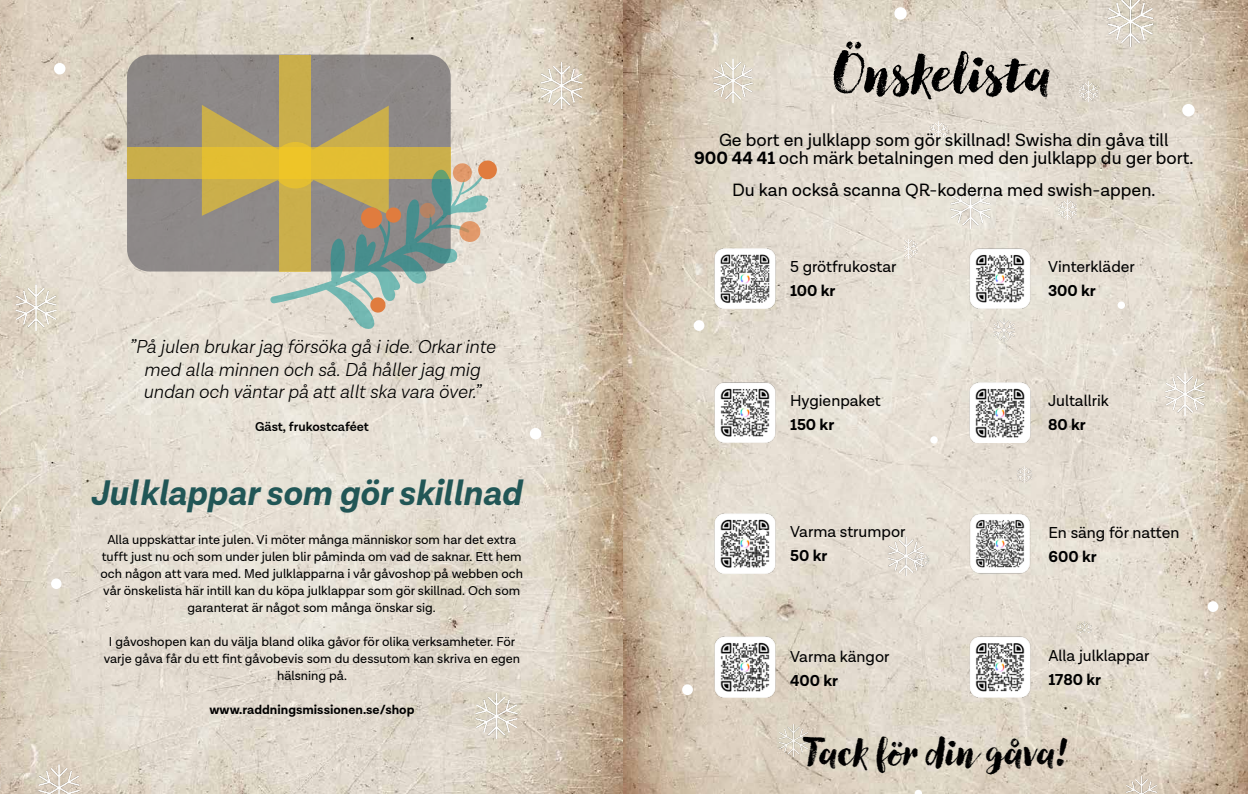
<style>
.page{position:relative;width:1248px;height:794px;background:#fff}
.page>*{position:absolute;margin:0;border:0;box-sizing:border-box;transform-origin:0 0}
.t1{font:800 54px "Canvas Script";color:#000}
.t2{font:800 38px "Canvas Script";color:#000}
.t3{font:italic 700 36px "Lota Grotesque";color:#215656}
.t4{font:italic 300 19.1px/22.9px "Lota Grotesque";color:#000;text-align:center}
.t5{font:18px/18px "Lota Grotesque";color:#000;text-align:center}
.t6{font:16px "Lota Grotesque";color:#000}
.t7{font:700 16px "Lota Grotesque";color:#000}
.t8{font:13px/17px "Lota Grotesque";color:#000;text-align:center}
.t9{font:700 13px "Lota Grotesque";color:#000}
.t10{font:600 13px "Lota Grotesque";color:#000}
.t11{font:900 7.5px "Lota Grotesque";color:#000}
.s1{font-weight:700}
</style>
<div class="page">
<img style="left:0;top:0;width:1247px;height:794px">
<div style="left:127px;top:55px;width:323px;height:216px;background:#8d8887;border-radius:22px"></div>
<div style="left:279px;top:55px;width:32px;height:216px;background:#caae4b"></div>
<div style="left:127px;top:147px;width:323px;height:32px;background:#caae4b"></div>
<svg style="left:202px;top:105px;width:295px;height:224px"></svg>
<img style="left:473px;top:693px;width:46px;height:46px">
<img style="left:13px;top:285px;width:46px;height:45px">
<img style="left:539px;top:62px;width:45px;height:46px">
<img style="left:36px;top:764px;width:46px;height:30px">
<div style="left:54px;top:63px;width:11px;height:11px;background:#fff;border-radius:50%"></div>
<div style="left:529px;top:428px;width:12px;height:11px;background:#fff;border-radius:50%"></div>
<div style="left:51px;top:578px;width:11px;height:11px;background:#fff;border-radius:50%"></div>
<img style="left:928px;top:122px;width:20px;height:20px">
<img style="left:1078px;top:81px;width:20px;height:20px">
<img style="left:1057px;top:200px;width:20px;height:20px">
<img style="left:904px;top:239px;width:13px;height:20px">
<img style="left:991px;top:318px;width:24px;height:23px">
<img style="left:1016px;top:467px;width:16px;height:15px">
<img style="left:925px;top:552px;width:4px;height:16px">
<img style="left:1076px;top:621px;width:16px;height:11px">
<img style="left:713px;top:248px;width:63px;height:61px">
<img style="left:713px;top:382px;width:63px;height:61px">
<img style="left:713px;top:513px;width:63px;height:60px">
<img style="left:713px;top:637px;width:63px;height:60px">
<img style="left:968px;top:513px;width:63px;height:60px">
<img style="left:968px;top:248px;width:63px;height:61px">
<img style="left:968px;top:637px;width:63px;height:60px">
<img style="left:711px;top:59px;width:43px;height:43px">
<img style="left:1124px;top:776px;width:34px;height:18px">
<img style="left:1162px;top:372px;width:44px;height:44px">
<img style="left:968px;top:382px;width:63px;height:61px">
<img style="left:777px;top:724px;width:32px;height:33px">
<img style="left:948px;top:185px;width:44px;height:43px">
<img style="left:886px;top:537px;width:39px;height:38px">
<img style="left:1104px;top:0;width:51px;height:47px">
<div style="left:894px;top:7px;width:12px;height:13px;background:#fff;border-radius:50%"></div>
<div style="left:1182px;top:104px;width:12px;height:12px;background:#fff;border-radius:50%"></div>
<div style="left:693px;top:320px;width:11px;height:11px;background:#fff;border-radius:50%"></div>
<div style="left:1207px;top:601px;width:11px;height:11px;background:#fff;border-radius:50%"></div>
<div style="left:682px;top:684px;width:10px;height:11px;background:#fff;border-radius:50%"></div>
<div style="left:930px;top:436px;width:7px;height:8px;background:#fff;border-radius:50%"></div>
<div style="left:1117px;top:301px;width:7px;height:8px;background:#fff;border-radius:50%"></div>
<svg style="left:914px;top:789px;width:8px;height:5px"></svg>
<div style="left:759px;top:529px;width:7px;height:7px;background:#fff;border-radius:50%"></div>
<h3 class="t4" style="left:129px;top:335px;width:368px">”På julen brukar jag försöka gå i ide. Orkar inte med alla minnen och så. Då håller jag mig undan och väntar på att allt ska vara över.”</h3>
<p class="t10" style="left:255px;top:419px;width:115px">Gäst, frukostcaféet</p>
<h3 class="t3" style="left:90px;top:472px;width:433px">Julklappar som gör skillnad</h3>
<p class="t8" style="left:100px;top:531px;width:424px">Alla uppskattar inte julen. Vi möter många människor som har det extra tufft just nu och som under julen blir påminda om vad de saknar. Ett hem och någon att vara med. Med julklapparna i vår gåvoshop på webben och vår önskelista här intill kan du köpa julklappar som gör skillnad. Och som garanterat är något som många önskar sig.</p>
<p class="t8" style="left:104px;top:633px;width:418px">I gåvoshopen kan du välja bland olika gåvor för olika verksamheter. För varje gåva får du ett fint gåvobevis som du dessutom kan skriva en egen hälsning på.</p>
<p class="t9" style="left:209px;top:702px;width:206px">www.raddningsmissionen.se/shop</p>
<h1 class="t1" style="left:834px;top:39px;width:220px">Önskelista</h1>
<h3 class="t5" style="left:694px;top:131px;width:501px">Ge bort en julklapp som gör skillnad! Swisha din gåva till<br><span class="s1">900 44 41</span> och märk betalningen med den julklapp du ger bort.</h3>
<h3 class="t5" style="left:732px;top:181px;width:425px">Du kan också scanna QR-koderna med swish-appen.</h3>
<p class="t6" style="left:790px;top:258px;width:108px">5 grötfrukostar</p>
<p class="t7" style="left:790px;top:282px;width:47px">100 kr</p>
<p class="t6" style="left:1047px;top:258px;width:88px">Vinterkläder</p>
<p class="t7" style="left:1047px;top:282px;width:49px">300 kr</p>
<p class="t6" style="left:790px;top:392px;width:92px">Hygienpaket</p>
<p class="t7" style="left:790px;top:415px;width:46px">150 kr</p>
<p class="t6" style="left:1047px;top:392px;width:62px">Jultallrik</p>
<p class="t7" style="left:1047px;top:416px;width:39px">80 kr</p>
<p class="t6" style="left:790px;top:522px;width:117px">Varma strumpor</p>
<p class="t7" style="left:790px;top:546px;width:39px">50 kr</p>
<p class="t6" style="left:1048px;top:524px;width:132px">En säng för natten</p>
<p class="t7" style="left:1048px;top:547px;width:50px">600 kr</p>
<p class="t6" style="left:790px;top:647px;width:101px">Varma kängor</p>
<p class="t7" style="left:790px;top:671px;width:50px">400 kr</p>
<p class="t6" style="left:1048px;top:646px;width:103px">Alla julklappar</p>
<p class="t7" style="left:1048px;top:670px;width:54px">1780 kr</p>
<h2 class="t2" style="left:803px;top:727px;width:266px">Tack för din gåva!</h2>
<p class="t11" style="left:930px;top:764px;width:9px">13</p>
</div>
